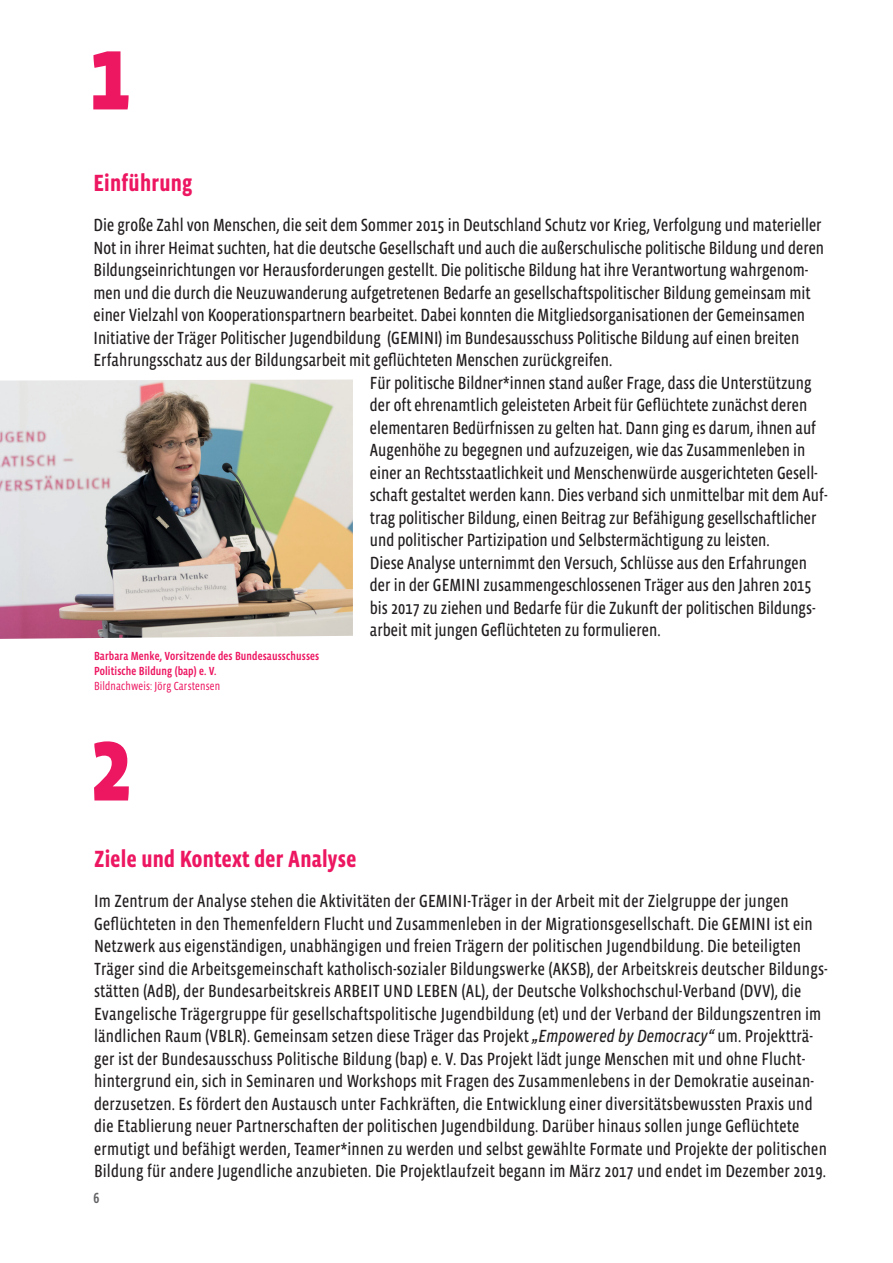
<style>
.page{position:relative;width:893px;height:1263px;background:#fff}
.page>*{position:absolute;margin:0;border:0;box-sizing:border-box;transform-origin:0 0}
.t1{font:700 150px "Vista Sans Nar OTCE";color:#ed1661}
.t2{font:700 24px "Vista Sans Nar OTCE";letter-spacing:.01em;color:#ed1661}
.t3{font:18px/22.5px "Vista Sans Nar OTCE";color:#231f20}
.t4{font:500 15px "Vista Sans Nar OTCE";color:#636366}
.t5{font:500 12px/15px "Vista Sans Nar OTCE";letter-spacing:.01em;color:#ed1661}
.t6{font:12px "Vista Sans Nar OTCE";letter-spacing:.01em;color:#ed1661}
.s1{font-style:italic}
</style>
<div class="page">
<img style="left:0;top:379px;width:353px;height:260px">
<h1 class="t1" style="left:88px;top:-27px;width:45px">1</h1>
<h2 class="t2" style="left:94px;top:169px;width:100px">Einführung</h2>
<p class="t3" style="left:94px;top:214px;width:730px">Die große Zahl von Menschen, die seit dem Sommer 2015 in Deutschland Schutz vor Krieg, Verfolgung und materieller</p>
<p class="t3" style="left:94px;top:236px;width:732px">Not in ihrer Heimat suchten, hat die deutsche Gesellschaft und auch die außerschulische politische Bildung und deren</p>
<p class="t3" style="left:94px;top:259px;width:716px">Bildungseinrichtungen vor Herausforderungen gestellt. Die politische Bildung hat ihre Verantwortung wahrgenom-</p>
<p class="t3" style="left:94px;top:281px;width:719px">men und die durch die Neuzuwanderung aufgetretenen Bedarfe an gesellschaftspolitischer Bildung gemeinsam mit</p>
<p class="t3" style="left:94px;top:304px;width:713px">einer Vielzahl von Kooperationspartnern bearbeitet. Dabei konnten die Mitgliedsorganisationen der Gemeinsamen</p>
<p class="t3" style="left:94px;top:326px;width:707px">Initiative der Träger Politischer Jugendbildung (GEMINI) im Bundesausschuss Politische Bildung auf einen breiten</p>
<p class="t3" style="left:94px;top:349px;width:520px">Erfahrungsschatz aus der Bildungsarbeit mit geflüchteten Menschen zurückgreifen.</p>
<p class="t3" style="left:370px;top:371px;width:443px">Für politische Bildner*innen stand außer Frage, dass die Unterstützung</p>
<p class="t3" style="left:370px;top:394px;width:439px">der oft ehrenamtlich geleisteten Arbeit für Geflüchtete zunächst deren</p>
<p class="t3" style="left:370px;top:416px;width:448px">elementaren Bedürfnissen zu gelten hat. Dann ging es darum, ihnen auf</p>
<p class="t3" style="left:370px;top:439px;width:437px">Augenhöhe zu begegnen und aufzuzeigen, wie das Zusammenleben in</p>
<p class="t3" style="left:370px;top:461px;width:449px">einer an Rechtsstaatlichkeit und Menschenwürde ausgerichteten Gesell-</p>
<p class="t3" style="left:370px;top:484px;width:459px">schaft gestaltet werden kann. Dies verband sich unmittelbar mit dem Auf-</p>
<p class="t3" style="left:370px;top:506px;width:448px">trag politischer Bildung, einen Beitrag zur Befähigung gesellschaftlicher</p>
<p class="t3" style="left:370px;top:529px;width:401px">und politischer Partizipation und Selbstermächtigung zu leisten.</p>
<p class="t3" style="left:370px;top:551px;width:438px">Diese Analyse unternimmt den Versuch, Schlüsse aus den Erfahrungen</p>
<p class="t3" style="left:370px;top:574px;width:443px">der in der GEMINI zusammengeschlossenen Träger aus den Jahren 2015</p>
<p class="t3" style="left:370px;top:596px;width:447px">bis 2017 zu ziehen und Bedarfe für die Zukunft der politischen Bildungs-</p>
<p class="t3" style="left:370px;top:619px;width:292px">arbeit mit jungen Geflüchteten zu formulieren.</p>
<p class="t5" style="left:94px;top:648px;width:227px">Barbara Menke, Vorsitzende des Bundesausschusses<br>Politische Bildung (bap) e. V.</p>
<p class="t6" style="left:94px;top:679px;width:128px">Bildnachweis: Jörg Carstensen</p>
<h1 class="t1" style="left:90px;top:664px;width:45px">2</h1>
<h2 class="t2" style="left:94px;top:845px;width:264px">Ziele und Kontext der Analyse</h2>
<p class="t3" style="left:94px;top:890px;width:735px">Im Zentrum der Analyse stehen die Aktivitäten der GEMINI-Träger in der Arbeit mit der Zielgruppe der jungen Geflüchteten in den Themenfeldern Flucht und Zusammenleben in der Migrationsgesellschaft. Die GEMINI ist ein Netzwerk aus eigenständigen, unabhängigen und freien Trägern der politischen Jugendbildung. Die beteiligten Träger sind die Arbeitsgemeinschaft katholisch-sozialer Bildungswerke (AKSB), der Arbeitskreis deutscher Bildungs&shy;stätten (AdB), der Bundesarbeitskreis ARBEIT UND LEBEN (AL), der Deutsche Volkshochschul-Verband (DVV), die Evangelische Trägergruppe für gesellschaftspolitische Jugendbildung (et) und der Verband der Bildungszentren im ländlichen Raum (VBLR). Gemeinsam setzen diese Träger das Projekt <span class="s1">„Empowered by Democracy“</span> um. Projektträ&shy;ger ist der Bundesausschuss Politische Bildung (bap) e. V. Das Projekt lädt junge Menschen mit und ohne Flucht&shy;hintergrund ein, sich in Seminaren und Workshops mit Fragen des Zusammenlebens in der Demokratie auseinan&shy;derzusetzen. Es fördert den Austausch unter Fachkräften, die Entwicklung einer diversitätsbewussten Praxis und die Etablierung neuer Partnerschaften der politischen Jugendbildung. Darüber hinaus sollen junge Geflüchtete ermutigt und befähigt werden, Teamer*innen zu werden und selbst gewählte Formate und Projekte der politischen Bildung für andere Jugendliche anzubieten. Die Projektlaufzeit begann im März 2017 und endet im Dezember 2019.</p>
<p class="t4" style="left:94px;top:1190px;width:7px">6</p>
</div>
